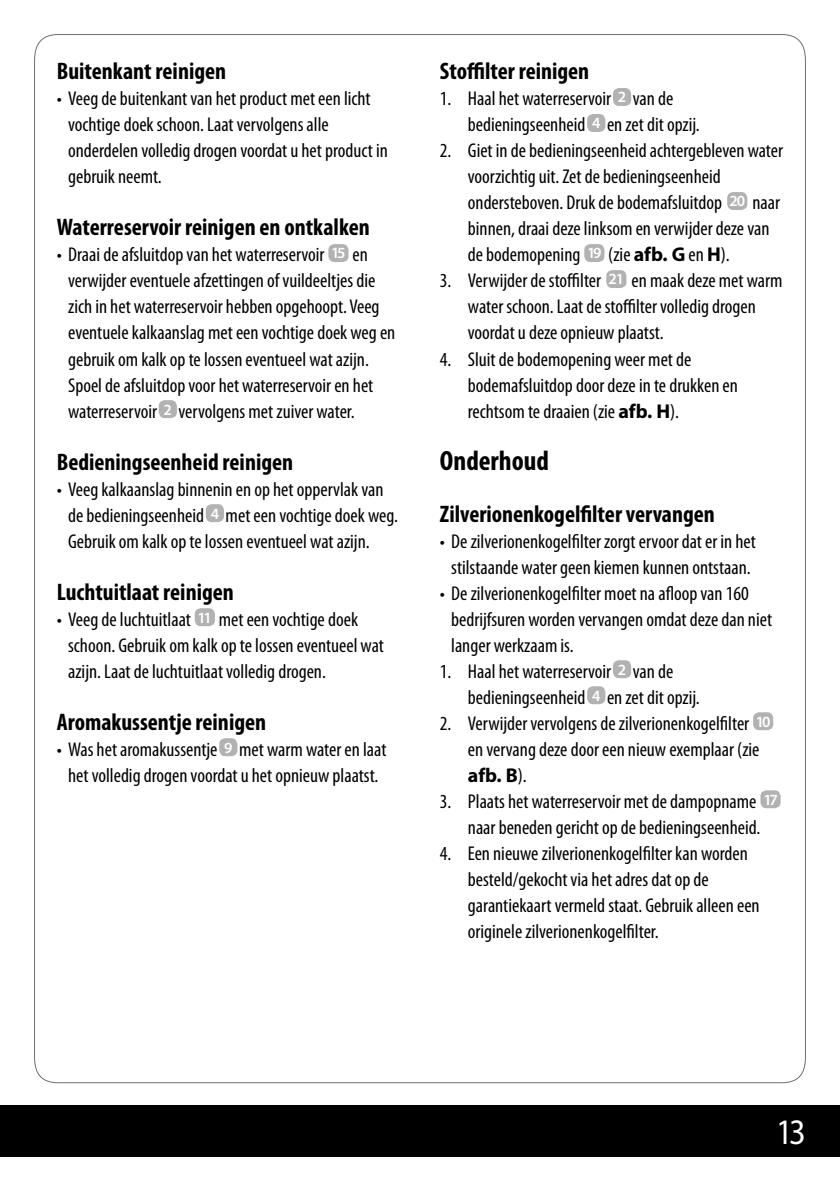
<style>
.page{position:relative;width:840px;height:1191px;background:#fff}
.page>*{position:absolute;margin:0;border:0;box-sizing:border-box;transform-origin:0 0}
.t1{font:36px "Myriad Pro";color:#fff;scale:.9 1}
.t2{font:700 condensed 28px "Myriad Pro";color:#000}
.t3{font:700 condensed 24px "Myriad Pro";color:#000}
.t4{font:condensed 20px/26px "Myriad Pro";color:#000}
.s1{font-weight:600;font-stretch:normal;font-size:15.6px;color:#fff}
.s2{font-weight:700;font-stretch:normal}
</style>
<div class="page">
<div style="left:0;top:1106px;width:839px;height:51px;background:#000"></div>
<div style="left:328px;top:244px;width:20px;height:18px;background:#b3b2b2;border-radius:6px"></div>
<div style="left:159px;top:400px;width:18px;height:18px;background:#b3b2b2;border-radius:6px"></div>
<div style="left:206px;top:504px;width:18px;height:18px;background:#b3b2b2;border-radius:6px"></div>
<div style="left:195px;top:608px;width:20px;height:18px;background:#b3b2b2;border-radius:6px"></div>
<div style="left:219px;top:738px;width:18px;height:18px;background:#b3b2b2;border-radius:6px"></div>
<div style="left:612px;top:88px;width:18px;height:18px;background:#b3b2b2;border-radius:6px"></div>
<div style="left:587px;top:114px;width:18px;height:18px;background:#b3b2b2;border-radius:6px"></div>
<div style="left:726px;top:192px;width:21px;height:18px;background:#b3b2b2;border-radius:6px"></div>
<div style="left:584px;top:244px;width:20px;height:18px;background:#b3b2b2;border-radius:6px"></div>
<div style="left:606px;top:270px;width:20px;height:18px;background:#b3b2b2;border-radius:6px"></div>
<div style="left:612px;top:660px;width:18px;height:18px;background:#b3b2b2;border-radius:6px"></div>
<div style="left:587px;top:686px;width:18px;height:18px;background:#b3b2b2;border-radius:6px"></div>
<div style="left:752px;top:712px;width:20px;height:18px;background:#b3b2b2;border-radius:6px"></div>
<div style="left:760px;top:790px;width:20px;height:18px;background:#b3b2b2;border-radius:6px"></div>
<p class="t3" style="left:57px;top:56px;width:171px">Buitenkant reinigen</p>
<p class="t4" style="left:68px;top:86px;width:321px;text-indent:-11px">• Veeg de buitenkant van het product met een licht vochtige doek schoon. Laat vervolgens alle onderdelen volledig drogen voordat u het product in gebruik neemt.</p>
<p class="t3" style="left:57px;top:212px;width:314px">Waterreservoir reinigen en ontkalken</p>
<p class="t4" style="left:68px;top:242px;width:328px;text-indent:-11px">• Draai de afsluitdop van het waterreservoir <span class="s1">15</span> en verwijder eventuele afzettingen of vuildeeltjes die zich in het waterreservoir hebben opgehoopt. Veeg eventuele kalkaanslag met een vochtige doek weg en gebruik om kalk op te lossen eventueel wat azijn.<br>Spoel de afsluitdop voor het waterreservoir en het waterreservoir <span class="s1">2</span> vervolgens met zuiver water.</p>
<p class="t3" style="left:57px;top:446px;width:238px">Bedieningseenheid reinigen</p>
<p class="t4" style="left:68px;top:476px;width:331px;text-indent:-11px">• Veeg kalkaanslag binnenin en op het oppervlak van de bedieningseenheid <span class="s1">4</span> met een vochtige doek weg.<br>Gebruik om kalk op te lossen eventueel wat azijn.</p>
<p class="t3" style="left:57px;top:576px;width:178px">Luchtuitlaat reinigen</p>
<p class="t4" style="left:68px;top:606px;width:317px;text-indent:-11px">• Veeg de luchtuitlaat <span class="s1">11</span> met een vochtige doek schoon. Gebruik om kalk op te lossen eventueel wat azijn. Laat de luchtuitlaat volledig drogen.</p>
<p class="t3" style="left:57px;top:706px;width:211px">Aromakussentje reinigen</p>
<p class="t4" style="left:57px;top:736px;width:331px;text-align:center">• Was het aromakussentje <span class="s1">9</span> met warm water en laat het volledig drogen voordat u het opnieuw plaatst.</p>
<p class="t3" style="left:439px;top:56px;width:151px">Stoffilter reinigen</p>
<p class="t4" style="left:467px;top:86px;width:233px;text-indent:-28px">1. Haal het waterreservoir <span class="s1">2</span> van de bedieningseenheid <span class="s1">4</span> en zet dit opzij.</p>
<p class="t4" style="left:467px;top:138px;width:316px;text-indent:-28px">2. Giet in de bedieningseenheid achtergebleven water voorzichtig uit. Zet de bedieningseenheid ondersteboven. Druk de bodemafsluitdop <span class="s1">20</span> naar binnen, draai deze linksom en verwijder deze van de bodemopening <span class="s1">19</span> (zie <span class="s2">afb. G</span> en <span class="s2">H</span>).</p>
<p class="t4" style="left:467px;top:268px;width:316px;text-indent:-28px">3. Verwijder de stoffilter <span class="s1">21</span> en maak deze met warm water schoon. Laat de stoffilter volledig drogen voordat u deze opnieuw plaatst.</p>
<p class="t4" style="left:467px;top:346px;width:271px;text-indent:-28px">4. Sluit de bodemopening weer met de bodemafsluitdop door deze in te drukken en rechtsom te draaien (zie <span class="s2">afb. H</span>).</p>
<h2 class="t2" style="left:439px;top:443px;width:111px">Onderhoud</h2>
<p class="t3" style="left:439px;top:498px;width:276px">Zilverionenkogelfilter vervangen</p>
<p class="t4" style="left:439px;top:528px;width:317px;text-align:center">• De zilverionenkogelfilter zorgt ervoor dat er in het stilstaande water geen kiemen kunnen ontstaan.</p>
<p class="t4" style="left:451px;top:580px;width:322px;text-indent:-11px">• De zilverionenkogelfilter moet na afloop van 160 bedrijfsuren worden vervangen omdat deze dan niet langer werkzaam is.</p>
<p class="t4" style="left:467px;top:658px;width:233px;text-indent:-28px">1. Haal het waterreservoir <span class="s1">2</span> van de bedieningseenheid <span class="s1">4</span> en zet dit opzij.</p>
<p class="t4" style="left:467px;top:710px;width:304px;text-indent:-28px">2. Verwijder vervolgens de zilverionenkogelfilter <span class="s1">10 </span>en vervang deze door een nieuw exemplaar (zie <span class="s2">afb. B</span>).</p>
<p class="t4" style="left:439px;top:788px;width:339px;text-align:center">3. Plaats het waterreservoir met de dampopname <span class="s1">17 </span>naar beneden gericht op de bedieningseenheid.</p>
<p class="t4" style="left:467px;top:840px;width:293px;text-indent:-28px">4. Een nieuwe zilverionenkogelfilter kan worden besteld/gekocht via het adres dat op de garantiekaart vermeld staat. Gebruik alleen een originele zilverionenkogelfilter.</p>
<h1 class="t1" style="left:775px;top:1110px;width:35px">13</h1>
</div>
